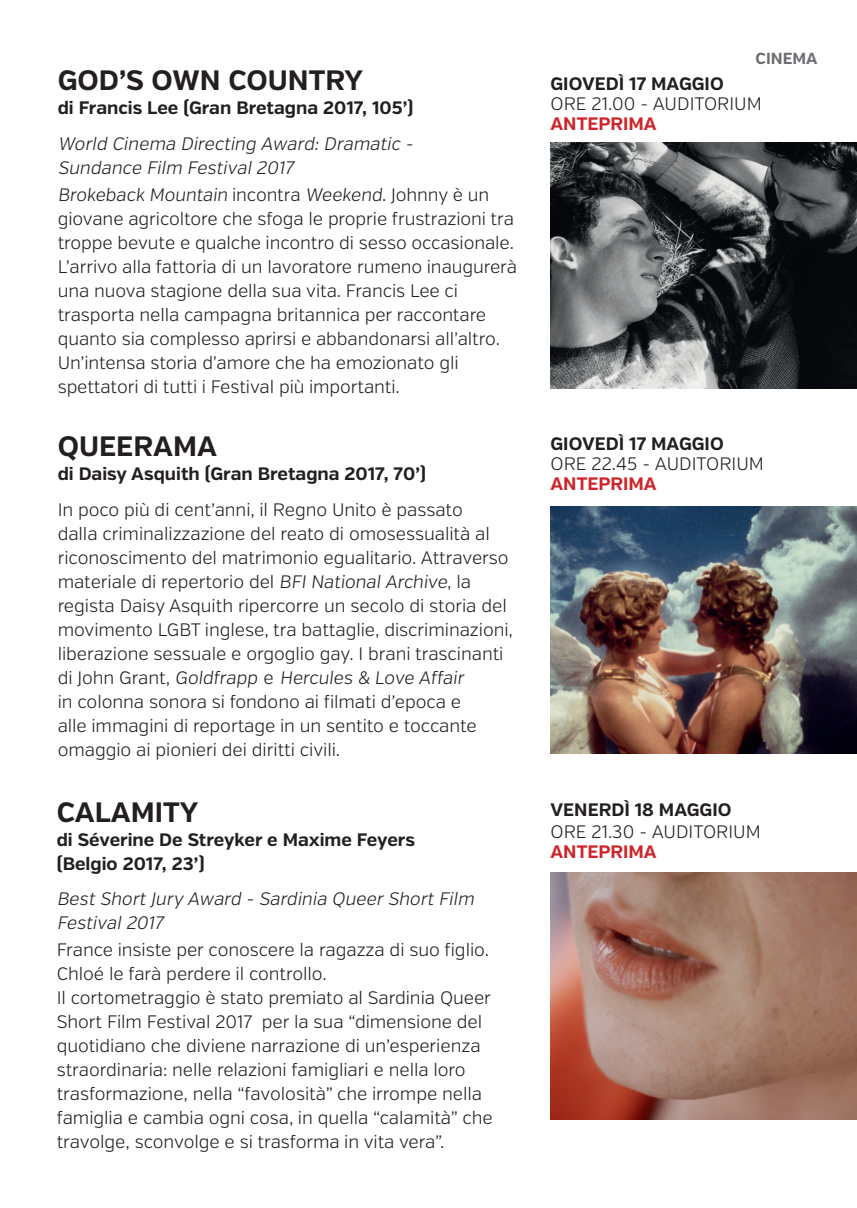
<style>
.page{position:relative;width:857px;height:1208px;background:#fff}
.page>*{position:absolute;margin:0;border:0;box-sizing:border-box;transform-origin:0 0}
.t1{font:700 28px "Verb";color:#231f20}
.t2{font:300 18px/24px "Verb";letter-spacing:-.005em;color:#231f20}
.t3{font:700 18px/24px "Verb";color:#231f20}
.t4{font:italic 300 18px/24px "Verb";color:#231f20}
.t5{font:700 18px "Verb";color:#d1232a}
.t6{font:700 16px "Verb";color:#6c6d70}
</style>
<div class="page">
<img style="left:550px;top:142px;width:306px;height:246px">
<img style="left:550px;top:506px;width:306px;height:247px">
<img style="left:550px;top:872px;width:306px;height:247px">
<h1 class="t1" style="left:58px;top:64px;width:307px">GOD’S OWN COUNTRY</h1>
<p class="t3" style="left:58px;top:96px;width:357px">di Francis Lee (Gran Bretagna 2017, 105’)</p>
<p class="t4" style="left:58px;top:132px;width:360px">World Cinema Directing Award: Dramatic -<br>Sundance Film Festival 2017</p>
<p class="t2" style="left:58px;top:182px;width:460px">Brokeback Mountain incontra Weekend. Johnny è un giovane agricoltore che sfoga le proprie frustrazioni tra troppe bevute e qualche incontro di sesso occasionale.<br>L’arrivo alla fattoria di un lavoratore rumeno inaugurerà una nuova stagione della sua vita. Francis Lee ci trasporta nella campagna britannica per raccontare quanto sia complesso aprirsi e abbandonarsi all’altro.<br>Un’intensa storia d’amore che ha emozionato gli spettatori di tutti i Festival più importanti.</p>
<h1 class="t1" style="left:58px;top:429px;width:161px">QUEERAMA</h1>
<p class="t3" style="left:58px;top:462px;width:370px">di Daisy Asquith (Gran Bretagna 2017, 70’)</p>
<p class="t2" style="left:58px;top:497px;width:456px">In poco più di cent’anni, il Regno Unito è passato<br>dalla criminalizzazione del reato di omosessualità al riconoscimento del matrimonio egualitario. Attraverso materiale di repertorio del BFI National Archive, la regista Daisy Asquith ripercorre un secolo di storia del movimento LGBT inglese, tra battaglie, discriminazioni, liberazione sessuale e orgoglio gay. I brani trascinanti di John Grant, Goldfrapp e Hercules &amp; Love Affair<br>in colonna sonora si fondono ai filmati d’epoca e<br>alle immagini di reportage in un sentito e toccante omaggio ai pionieri dei diritti civili.</p>
<h1 class="t1" style="left:57px;top:795px;width:143px">CALAMITY</h1>
<p class="t3" style="left:57px;top:828px;width:359px">di Séverine De Streyker e Maxime Feyers (Belgio 2017, 23’)</p>
<p class="t4" style="left:57px;top:887px;width:422px">Best Short Jury Award - Sardinia QueerShort Film<br>Festival 2017</p>
<p class="t2" style="left:57px;top:938px;width:437px">France insiste per conoscere la ragazza di suo figlio.<br>Chloé le farà perdere il controllo.<br>Il cortometraggio è stato premiato al Sardinia Queer Short Film Festival 2017 per la sua “dimensione del quotidiano che diviene narrazione di un’esperienza straordinaria: nelle relazioni famigliari e nella loro trasformazione, nella “favolosità” che irrompe nella famiglia e cambia ogni cosa, in quella “calamità” che travolge, sconvolge e si trasforma in vita vera”.</p>
<p class="t6" style="left:755px;top:49px;width:63px">CINEMA</p>
<p class="t3" style="left:550px;top:72px;width:175px">GIOVEDÌ 17 MAGGIO</p>
<p class="t2" style="left:550px;top:92px;width:213px">ORE 21.00 - AUDITORIUM</p>
<p class="t5" style="left:550px;top:112px;width:108px">ANTEPRIMA</p>
<p class="t3" style="left:550px;top:432px;width:175px">GIOVEDÌ 17 MAGGIO</p>
<p class="t2" style="left:550px;top:452px;width:215px">ORE 22.45 - AUDITORIUM</p>
<p class="t5" style="left:550px;top:473px;width:108px">ANTEPRIMA</p>
<p class="t3" style="left:550px;top:798px;width:182px">VENERDÌ 18 MAGGIO</p>
<p class="t2" style="left:550px;top:820px;width:212px">ORE 21.30 - AUDITORIUM</p>
<p class="t5" style="left:550px;top:840px;width:108px">ANTEPRIMA</p>
</div>
